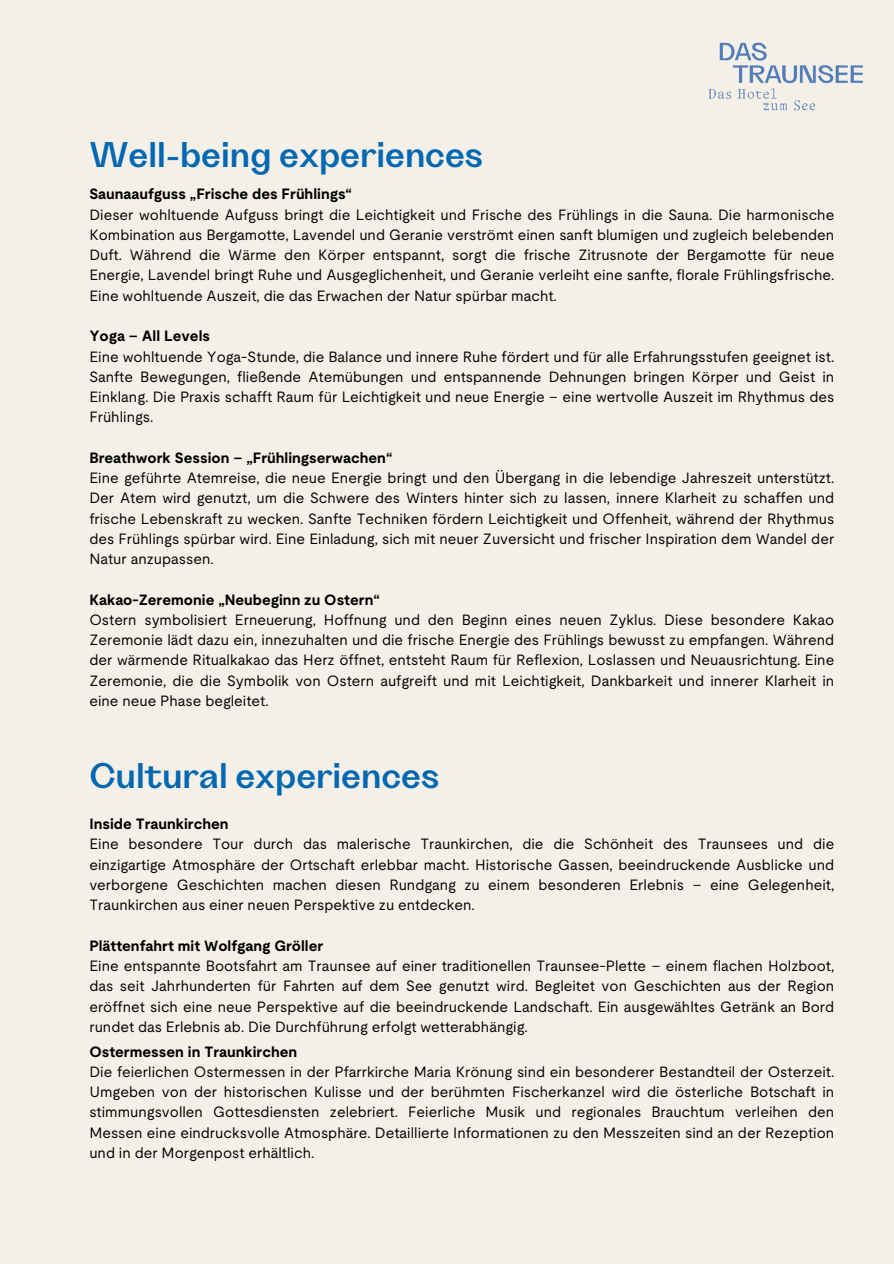
<style>
.page{position:relative;width:894px;height:1264px;background:#fff}
.page>*{position:absolute;margin:0;border:0;box-sizing:border-box;transform-origin:0 0}
.t1{font:600 36px "Grotta";color:#0067b1}
.t2{font:14.85px/20.2px "Moderat";color:#000;text-align:justify}
.t3{font:700 14.85px "Moderat";color:#000}
</style>
<div class="page">
<div style="left:0;top:0;width:893px;height:1263px;background:#f4f0e8"></div>
<img style="left:708px;top:42px;width:155px;height:69px">
<h1 class="t1" style="left:89px;top:138px;width:395px">Well-being experiences</h1>
<p class="t3" style="left:89px;top:187px;width:264px">Saunaaufguss „Frische des Frühlings“</p>
<p class="t2" style="left:89px;top:205px;width:746px">Dieser wohltuende Aufguss bringt die Leichtigkeit und Frische des Frühlings in die Sauna. Die harmonische Kombination aus Bergamotte, Lavendel und Geranie verströmt einen sanft blumigen und zugleich belebenden Duft. Während die Wärme den Körper entspannt, sorgt die frische Zitrusnote der Bergamotte für neue Energie, Lavendel bringt Ruhe und Ausgeglichenheit, und Geranie verleiht eine sanfte, florale Frühlingsfrische.<br>Eine wohltuende Auszeit, die das Erwachen der Natur spürbar macht.</p>
<p class="t3" style="left:89px;top:329px;width:122px">Yoga – All Levels</p>
<p class="t2" style="left:89px;top:347px;width:746px">Eine wohltuende Yoga-Stunde, die Balance und innere Ruhe fördert und für alle Erfahrungsstufen geeignet ist.<br>Sanfte Bewegungen, fließende Atemübungen und entspannende Dehnungen bringen Körper und Geist in Einklang. Die Praxis schafft Raum für Leichtigkeit und neue Energie – eine wertvolle Auszeit im Rhythmus des Frühlings.</p>
<p class="t3" style="left:89px;top:451px;width:304px">Breathwork Session – „Frühlingserwachen“</p>
<p class="t2" style="left:89px;top:468px;width:746px">Eine geführte Atemreise, die neue Energie bringt und den Übergang in die lebendige Jahreszeit unterstützt.<br>Der Atem wird genutzt, um die Schwere des Winters hinter sich zu lassen, innere Klarheit zu schaffen und frische Lebenskraft zu wecken. Sanfte Techniken fördern Leichtigkeit und Offenheit, während der Rhythmus des Frühlings spürbar wird. Eine Einladung, sich mit neuer Zuversicht und frischer Inspiration dem Wandel der Natur anzupassen.</p>
<p class="t3" style="left:89px;top:592px;width:292px">Kakao-Zeremonie „Neubeginn zu Ostern“</p>
<p class="t2" style="left:89px;top:610px;width:746px">Ostern symbolisiert Erneuerung, Hoffnung und den Beginn eines neuen Zyklus. Diese besondere Kakao Zeremonie lädt dazu ein, innezuhalten und die frische Energie des Frühlings bewusst zu empfangen. Während der wärmende Ritualkakao das Herz öffnet, entsteht Raum für Reflexion, Loslassen und Neuausrichtung. Eine Zeremonie, die die Symbolik von Ostern aufgreift und mit Leichtigkeit, Dankbarkeit und innerer Klarheit in eine neue Phase begleitet.</p>
<p class="t1" style="left:89px;top:759px;width:351px">Cultural experiences</p>
<p class="t3" style="left:89px;top:817px;width:141px">Inside Traunkirchen</p>
<p class="t2" style="left:89px;top:834px;width:746px">Eine besondere Tour durch das malerische Traunkirchen, die die Schönheit des Traunsees und die einzigartige Atmosphäre der Ortschaft erlebbar macht. Historische Gassen, beeindruckende Ausblicke und verborgene Geschichten machen diesen Rundgang zu einem besonderen Erlebnis – eine Gelegenheit, Traunkirchen aus einer neuen Perspektive zu entdecken.</p>
<p class="t3" style="left:89px;top:938px;width:235px">Plättenfahrt mit Wolfgang Gröller</p>
<p class="t2" style="left:89px;top:956px;width:746px">Eine entspannte Bootsfahrt am Traunsee auf einer traditionellen Traunsee-Plette – einem flachen Holzboot, das seit Jahrhunderten für Fahrten auf dem See genutzt wird. Begleitet von Geschichten aus der Region eröffnet sich eine neue Perspektive auf die beeindruckende Landschaft. Ein ausgewähltes Getränk an Bord rundet das Erlebnis ab. Die Durchführung erfolgt wetterabhängig.</p>
<p class="t3" style="left:89px;top:1044px;width:209px">Ostermessen in Traunkirchen</p>
<h1 class="t2" style="left:89px;top:1062px;width:746px">Die feierlichen Ostermessen in der Pfarrkirche Maria Krönung sind ein besonderer Bestandteil der Osterzeit.<br>Umgeben von der historischen Kulisse und der berühmten Fischerkanzel wird die österliche Botschaft in stimmungsvollen Gottesdiensten zelebriert. Feierliche Musik und regionales Brauchtum verleihen den Messen eine eindrucksvolle Atmosphäre. Detaillierte Informationen zu den Messzeiten sind an der Rezeption und in der Morgenpost erhältlich.</h1>
</div>
